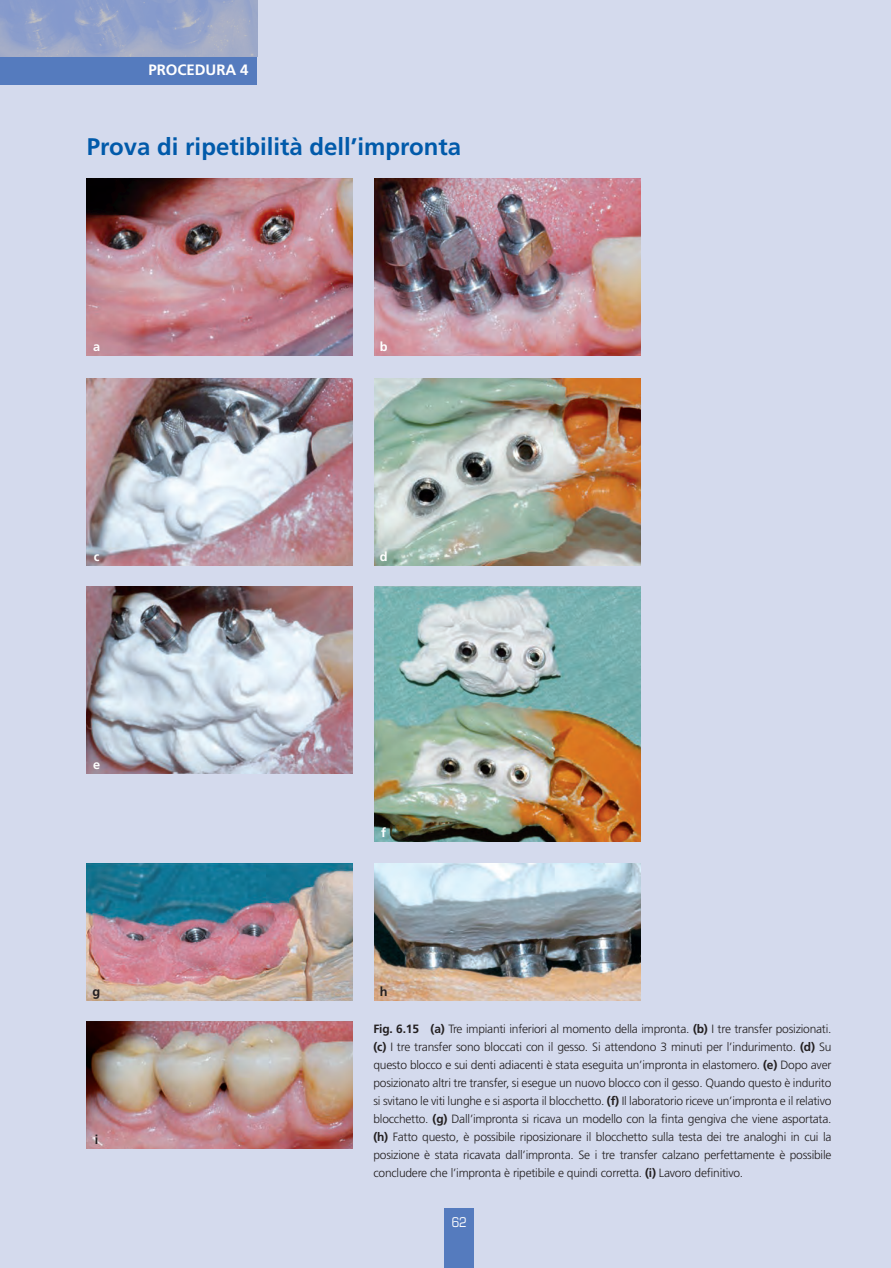
<style>
.page{position:relative;width:891px;height:1268px;background:#fff}
.page>*{position:absolute;margin:0;border:0;box-sizing:border-box;transform-origin:0 0}
.t1{font:700 24px "Frutiger";color:#015aaa}
.t2{font:700 15px "Frutiger";letter-spacing:-.005em;color:#fff}
.t3{font:condensed 13.5px "Eurostile";color:#fff}
.t4{font:700 12.75px "Frutiger";color:#fff}
.t5{font:700 12.75px "Frutiger";color:#231f20}
.t6{font:300 12px/18px "Frutiger";letter-spacing:-.02em;color:#231f20;text-align:justify}
.s1{font-weight:700}
</style>
<div class="page">
<div style="left:0;top:0;width:890px;height:1267px;background:#d4daed"></div>
<div style="left:444px;top:1207px;width:30px;height:60px;background:#557bbe"></div>
<div style="left:0;top:55px;width:257px;height:30px;background:#557bbe"></div>
<img style="left:0;top:0;width:257px;height:56px">
<img style="left:87px;top:178px;width:266px;height:177px">
<img style="left:87px;top:378px;width:266px;height:187px">
<img style="left:87px;top:586px;width:266px;height:187px">
<img style="left:374px;top:586px;width:266px;height:255px">
<img style="left:87px;top:863px;width:266px;height:137px">
<img style="left:87px;top:1021px;width:266px;height:127px">
<img style="left:374px;top:863px;width:266px;height:137px">
<img style="left:374px;top:378px;width:266px;height:187px">
<img style="left:374px;top:178px;width:266px;height:177px">
<svg style="left:0;top:0;width:3px;height:5px"></svg>
<p class="t2" style="left:148px;top:61px;width:102px">PROCEDURA 4</p>
<p class="t1" style="left:87px;top:132px;width:375px">Prova di ripetibilità dell’impronta</p>
<p class="t4" style="left:93px;top:338px;width:9px">a</p>
<p class="t4" style="left:94px;top:549px;width:7px">c</p>
<p class="t4" style="left:93px;top:757px;width:9px">e</p>
<p class="t5" style="left:93px;top:983px;width:9px">g</p>
<p class="t5" style="left:95px;top:1131px;width:5px">i</p>
<p class="t4" style="left:380px;top:338px;width:9px">b</p>
<p class="t4" style="left:380px;top:549px;width:9px">d</p>
<p class="t4" style="left:381px;top:825px;width:6px">f</p>
<p class="t5" style="left:380px;top:983px;width:9px">h</p>
<p class="t6" style="left:373px;top:1020px;width:459px"><span class="s1">Fig. 6.15 (a)</span> Tre impianti inferiori al momento della impronta. <span class="s1">(b)</span> I tre transfer posizionati. <span class="s1">(c)</span> I tre transfer sono bloccati con il gesso. Si attendono 3 minuti per l’indurimento. <span class="s1">(d)</span> Su questo blocco e sui denti adiacenti è stata eseguita un’impronta in elastomero. <span class="s1">(e)</span> Dopo aver posizionato altri tre transfer, si esegue un nuovo blocco con il gesso. Quando questo è indurito si svitano le viti lunghe e si asporta il blocchetto. <span class="s1">(f)</span> Il laboratorio riceve un’impronta e il relativo blocchetto. <span class="s1">(g)</span> Dall’impronta si ricava un modello con la finta gengiva che viene asportata. <span class="s1">(h)</span> Fatto questo, è possibile riposizionare il blocchetto sulla testa dei tre analoghi in cui la posizione è stata ricavata dall’impronta. Se i tre transfer calzano perfettamente è possibile concludere che l’impronta è ripetibile e quindi corretta. <span class="s1">(i)</span> Lavoro definitivo.</p>
<p class="t3" style="left:451px;top:1214px;width:17px">62</p>
</div>
